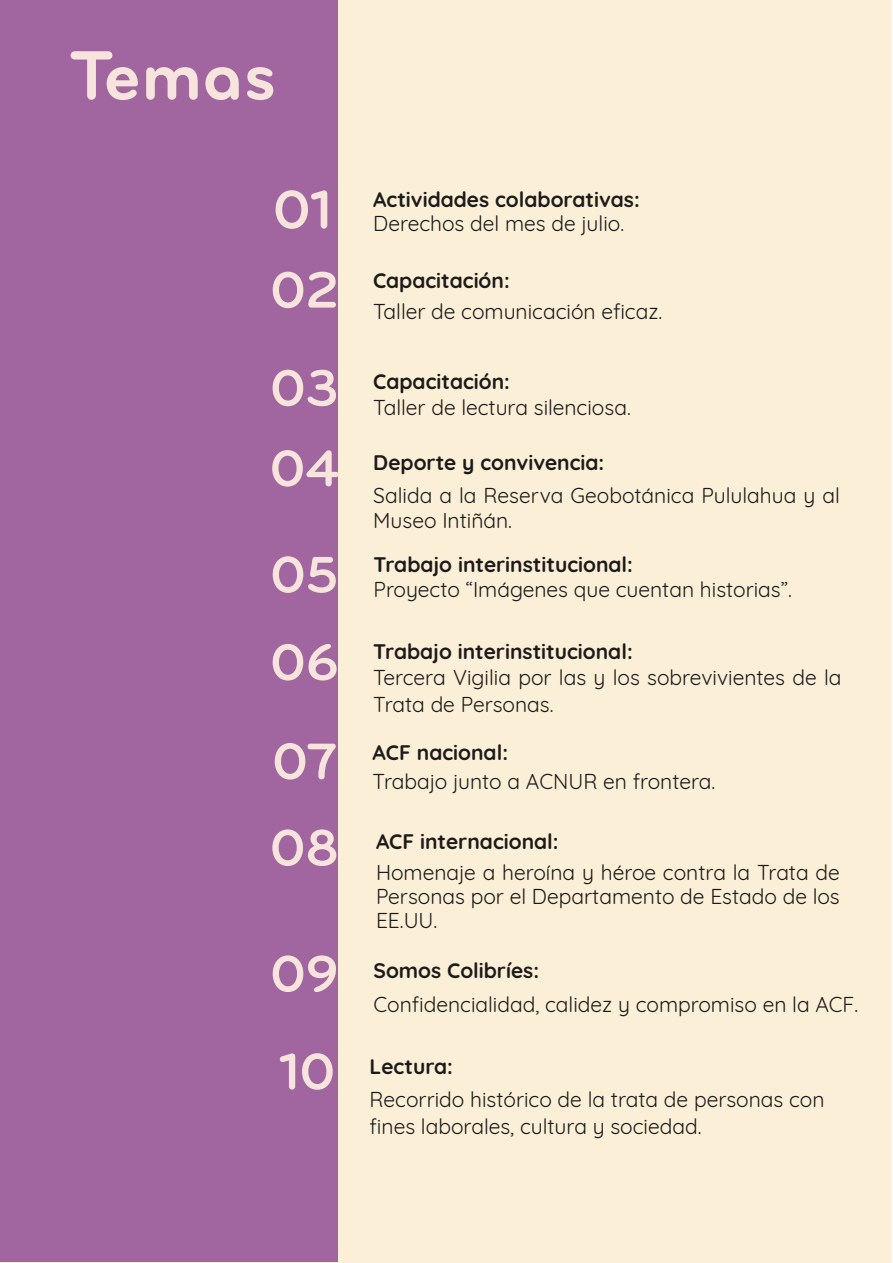
<style>
.page{position:relative;width:893px;height:1263px;background:#fff}
.page>*{position:absolute;margin:0;border:0;box-sizing:border-box;transform-origin:0 0}
.t1{font:72px "Bryant Pro Bold Alternate";color:#f7e4dc}
.t2{font:56.1px "Bryant Pro Bold Alternate";color:#f7e4dc}
.t3{font:52.95px/98.1px "Bryant Pro Bold Alternate";color:#f7e4dc}
.t4{font:21px/24px "Quicksand";color:#1c1b1a}
.t5{font:700 21px "Quicksand";color:#1c1b1a}
</style>
<div class="page">
<div style="left:0;top:1px;width:892px;height:1262px;background:#fbefd7"></div>
<div style="left:0;top:0;width:338px;height:1262px;background:#a166a0"></div>
<h1 class="t1" style="left:69px;top:31px;width:208px">Temas</h1>
<h2 class="t2" style="left:273px;top:175px;width:60px">01</h2>
<h3 class="t3" style="left:270px;top:241px;width:70px">02<br>03</h3>
<h3 class="t3" style="left:270px;top:415px;width:71px;line-height:106.2px">04<br>05</h3>
<h3 class="t3" style="left:270px;top:613px;width:70px;line-height:99px">06<br>07</h3>
<h3 class="t3" style="left:270px;top:799px;width:70px">08</h3>
<h3 class="t3" style="left:270px;top:925px;width:70px">09</h3>
<p class="t5" style="left:373px;top:183px;width:268px">Actividades colaborativas:</p>
<p class="t4" style="left:373px;top:210px;width:253px">Derechos del mes de julio.</p>
<p class="t5" style="left:373px;top:263px;width:138px">Capacitación:</p>
<p class="t4" style="left:373px;top:298px;width:291px">Taller de comunicación eficaz.</p>
<p class="t5" style="left:373px;top:364px;width:138px">Capacitación:</p>
<p class="t4" style="left:373px;top:393px;width:259px">Taller de lectura silenciosa.</p>
<p class="t5" style="left:373px;top:445px;width:233px">Deporte y convivencia:</p>
<p class="t4" style="left:373px;top:480px;width:468px;line-height:25.5px">Salida a la Reserva Geobotánica Pululahua y al<br>Museo Intiñán.</p>
<p class="t5" style="left:373px;top:547px;width:261px">Trabajo interinstitucional:</p>
<p class="t4" style="left:373px;top:575px;width:420px">Proyecto “Imágenes que cuentan historias”.</p>
<p class="t5" style="left:373px;top:634px;width:261px">Trabajo interinstitucional:</p>
<p class="t4" style="left:373px;top:661px;width:470px;line-height:27px">Tercera Vigilia por las y los sobrevivientes de la<br>Trata de Personas.</p>
<p class="t5" style="left:373px;top:735px;width:137px">ACF nacional:</p>
<p class="t4" style="left:373px;top:767px;width:344px">Trabajo junto a ACNUR en frontera.</p>
<p class="t5" style="left:376px;top:824px;width:184px">ACF internacional:</p>
<p class="t4" style="left:376px;top:858px;width:465px;text-align:justify">Homenaje a heroína y héroe contra la Trata de Personas por el Departamento de Estado de los EE.UU.</p>
<p class="t5" style="left:373px;top:953px;width:167px">Somos Colibríes:</p>
<p class="t4" style="left:373px;top:990px;width:486px">Confidencialidad, calidez y compromiso en la ACF.</p>
<h3 class="t3" style="left:279px;top:1022px;width:58px">10</h3>
<p class="t5" style="left:370px;top:1049px;width:85px">Lectura:</p>
<p class="t4" style="left:370px;top:1085px;width:456px;line-height:26.2px">Recorrido histórico de la trata de personas con fines laborales, cultura y sociedad.</p>
</div>
